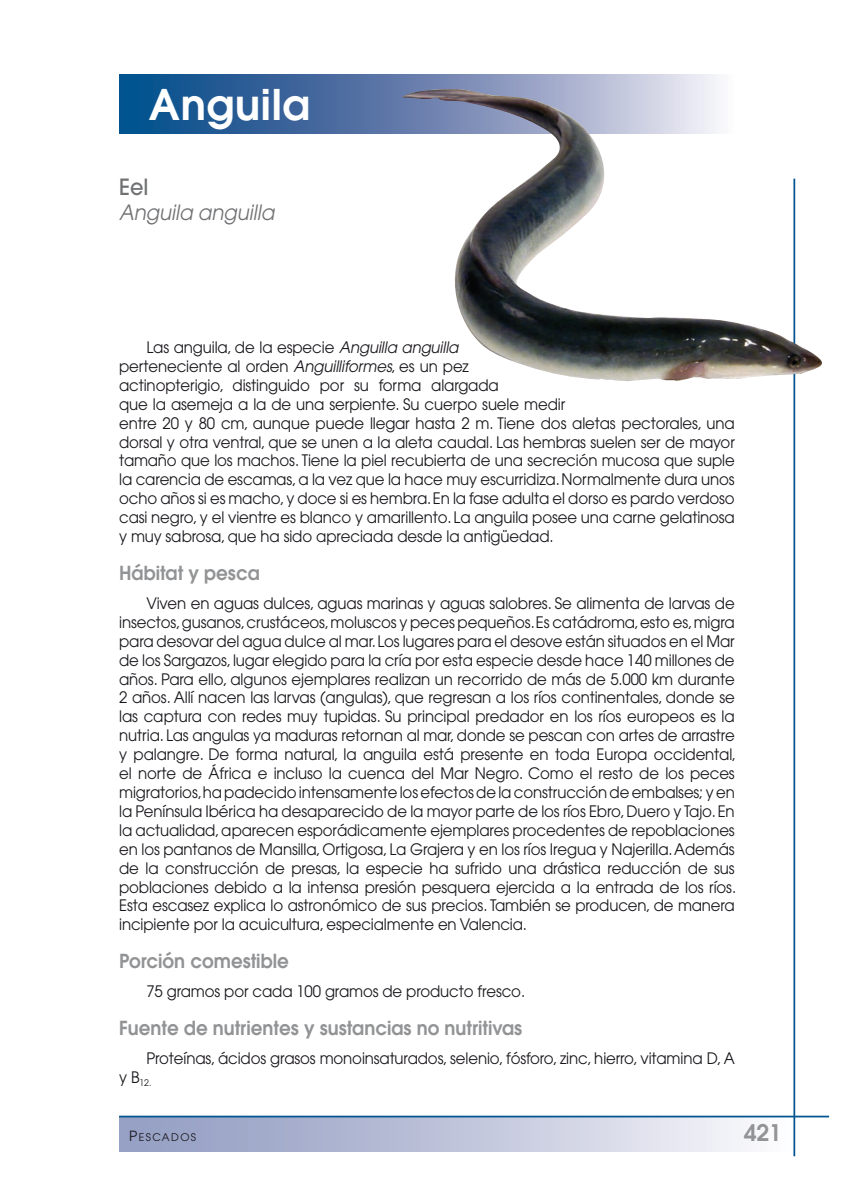
<style>
.page{position:relative;width:844px;height:1191px;background:#fff}
.page>*{position:absolute;margin:0;border:0;box-sizing:border-box;transform-origin:0 0}
.t1{font:600 42px "Avant Garde";letter-spacing:.015em;color:#fff}
.t2{font:600 22.75px "Avant Garde";color:#929395}
.t3{font:500 22.22px "Avant Garde";color:#707173;scale:.94 1}
.t4{font:italic 21px "Avant Garde";color:#707173;scale:.94 1}
.t5{font:600 19.25px "Avant Garde";color:#929395;scale:.95 1}
.t6{font:15.75px/18.9px "Avant Garde";letter-spacing:-.01em;color:#1a171c;scale:.95 1}
.t7{font:10.5px "Avant Garde";letter-spacing:.135em;color:#1a171c}
.t8{font:9.1px "Avant Garde";color:#1a171c;scale:.95 1}
.s1{font-style:italic}
.s2{font-size:14px}
</style>
<div class="page">
<svg style="left:119px;top:74px;width:599px;height:60px"></svg>
<div style="left:119px;top:1116px;width:675px;height:35px;background:linear-gradient(to right,#8d97be,#f9f8fb)"></div>
<hr style="left:119px;top:1115px;width:709px;height:2px;background:#00548f">
<hr style="left:793px;top:179px;width:2px;height:977px;background:#00548f">
<img style="left:402px;top:89px;width:420px;height:294px">
<h1 class="t1" style="left:149px;top:77px;width:163px">Anguila</h1>
<h3 class="t3" style="left:119px;top:173px;width:33px">Eel</h3>
<h3 class="t4" style="left:119px;top:200px;width:166px">Anguila anguilla</h3>
<p class="t6" style="left:119px;top:338px;width:649px;text-indent:27px">Las anguila, de la especie <span class="s1">Anguilla anguilla<br></span>perteneciente al orden <span class="s1">Anguilliformes</span>, es un pez<br>actinopterigio, distinguido por su forma alargada<br>que la asemeja a la de una serpiente. Su cuerpo suele medir<br>entre 20 y 80 cm, aunque puede llegar hasta 2 m. Tiene dos aletas pectorales, una dorsal y otra ventral, que se unen a la aleta caudal. Las hembras suelen ser de mayor tamaño que los machos. Tiene la piel recubierta de una secreción mucosa que suple la carencia de escamas, a la vez que la hace muy escurridiza. Normalmente dura unos ocho años si es macho, y doce si es hembra. En la fase adulta el dorso es pardo verdoso casi negro, y el vientre es blanco y amarillento. La anguila posee una carne gelatinosa y muy sabrosa, que ha sido apreciada desde la antigüedad.</p>
<p class="t5" style="left:119px;top:560px;width:149px">Hábitat y pesca</p>
<p class="t6" style="left:119px;top:593px;width:651px;text-align:justify;text-indent:27px">Viven en aguas dulces, aguas marinas y aguas salobres. Se alimenta de larvas de insectos, gusanos, crustáceos, moluscos y peces pequeños. Es catádroma, esto es, migra para desovar del agua dulce al mar. Los lugares para el desove están situados en el Mar de los Sargazos, lugar elegido para la cría por esta especie desde hace 140 millones de años. Para ello, algunos ejemplares realizan un recorrido de más de 5.000 km durante 2 años. Allí nacen las larvas (angulas), que regresan a los ríos continentales, donde se las captura con redes muy tupidas. Su principal predador en los ríos europeos es la nutria. Las angulas ya maduras retornan al mar, donde se pescan con artes de arrastre y palangre. De forma natural, la anguila está presente en toda Europa occidental, el norte de África e incluso la cuenca del Mar Negro. Como el resto de los peces migratorios,ha padecido intensamente los efectos de la construcción de embalses; y en la Península Ibérica ha desaparecido de la mayor parte de los ríos Ebro, Duero y Tajo. En la actualidad, aparecen esporádicamente ejemplares procedentes de repoblaciones en los pantanos de Mansilla, Ortigosa, La Grajera y en los ríos Iregua y Najerilla. Además de la construcción de presas, la especie ha sufrido una drástica reducción de sus poblaciones debido a la intensa presión pesquera ejercida a la entrada de los ríos.<br>Esta escasez explica lo astronómico de sus precios. También se producen, de manera incipiente por la acuicultura, especialmente en Valencia.</p>
<p class="t5" style="left:119px;top:948px;width:180px">Porción comestible</p>
<p class="t6" style="left:146px;top:982px;width:400px">75 gramos por cada 100 gramos de producto fresco.</p>
<p class="t5" style="left:119px;top:1015px;width:426px">Fuente de nutrientes y sustancias no nutritivas</p>
<p class="t6" style="left:146px;top:1048px;width:620px">Proteínas, ácidos grasos monoinsaturados, selenio, fósforo, zinc, hierro, vitamina D, A</p>
<p class="t8" style="left:119px;top:1077px;width:35px"><sup>y</sup> <sup>B</sup>12.</p>
<p class="t7" style="left:129px;top:1131px;width:68px"><span class="s2">P</span>ESCADOS</p>
<h2 class="t2" style="left:743px;top:1118px;width:40px">421</h2>
</div>
